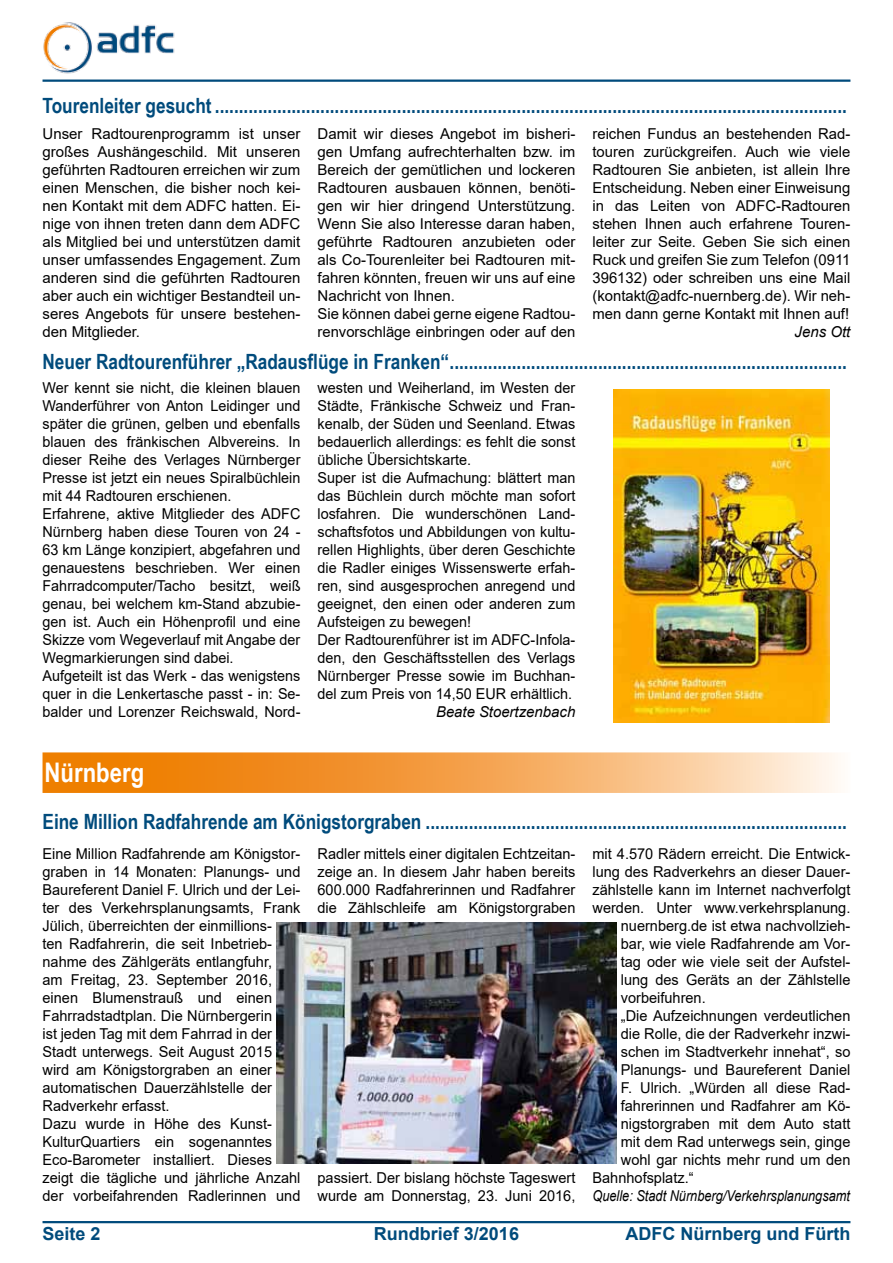
<style>
.page{position:relative;width:893px;height:1263px;background:#fff}
.page>*{position:absolute;margin:0;border:0;box-sizing:border-box;transform-origin:0 0}
.t1{font:700 27px "Arial Narrow";color:#fff}
.t2{font:700 21px "Arial Narrow";color:#004b7c}
.t3{font:700 18px "Arial";color:#004b7c}
.t4{font:15px/18px "Arial";color:#000;text-align:justify}
.t5{font:15px/18px "Arial";color:#000;scale:.96 1}
.t6{font:italic 15px "Arial";color:#000;scale:.85 1}
.t7{font:italic 15px "Arial";color:#000}
</style>
<div class="page">
<hr style="left:43px;top:1221px;width:807px;height:2px;background:#004b7c">
<hr style="left:43px;top:80px;width:807px;height:2px;background:#004b7c">
<img style="left:43px;top:22px;width:132px;height:52px">
<svg style="left:43px;top:752px;width:795px;height:41px;background:#f4a856"></svg>
<img style="left:614px;top:389px;width:215px;height:334px">
<img style="left:276px;top:923px;width:341px;height:241px">
<h2 class="t2" style="left:43px;top:94px;width:806px">Tourenleiter gesucht ....................................................................................................................................</h2>
<p class="t4" style="left:43px;top:125px;width:259px">Unser Radtourenprogramm ist unser großes Aushängeschild. Mit unseren geführten Radtouren erreichen wir zum einen Menschen, die bisher noch kei&shy;nen Kontakt mit dem ADFC hatten. Ei&shy;nige von ihnen treten dann dem ADFC als Mitglied bei und unterstützen damit unser umfassendes Engagement. Zum anderen sind die geführten Radtouren aber auch ein wichtiger Bestandteil un&shy;seres Angebots für unsere bestehen&shy;den Mitglieder.</p>
<p class="t4" style="left:317px;top:125px;width:259px;text-align:left">Damit wir dieses Angebot im bisheri&shy;gen Umfang aufrechterhalten bzw. im Bereich der gemütlichen und lockeren Radtouren ausbauen können, benöti&shy;gen wir hier dringend Unterstützung.<br>Wenn Sie also Interesse daran haben, geführte Radtouren anzubieten oder als Co-Tourenleiter bei Radtouren mit&shy;fahren könnten, freuen wir uns auf eine Nachricht von Ihnen.<br>Sie können dabei gerne eigene Radtou&shy;renvorschläge einbringen oder auf den</p>
<p class="t4" style="left:592px;top:125px;width:259px">reichen Fundus an bestehenden Rad&shy;touren zurückgreifen. Auch wie viele Radtouren Sie anbieten, ist allein Ihre Entscheidung. Neben einer Einweisung in das Leiten von ADFC-Radtouren stehen Ihnen auch erfahrene Touren&shy;leiter zur Seite. Geben Sie sich einen Ruck und greifen Sie zum Telefon (0911<br>396132) oder schreiben uns eine Mail (kontakt@adfc-nuernberg.de). Wir neh&shy;men dann gerne Kontakt mit Ihnen auf!</p>
<p class="t7" style="left:795px;top:322px;width:57px">Jens Ott</p>
<h2 class="t2" style="left:43px;top:350px;width:806px">Neuer Radtourenführer „Radausflüge in Franken“...................................................................................</h2>
<p class="t5" style="left:43px;top:378px;width:270px">Wer kennt sie nicht, die kleinen blauen Wanderführer von Anton Leidinger und später die grünen, gelben und ebenfalls blauen des fränkischen Albvereins. In dieser Reihe des Verlages Nürnberger Presse ist jetzt ein neues Spiralbüchlein mit 44 Radtouren erschienen.<br>Erfahrene, aktive Mitglieder des ADFC Nürnberg haben diese Touren von 24 - 63 km Länge konzipiert, abgefahren und genauestens beschrieben. Wer einen Fahrradcomputer/Tacho besitzt, weiß genau, bei welchem km-Stand abzubie&shy;gen ist. Auch ein Höhenprofil und eine Skizze vom Wegeverlauf mit Angabe der Wegmarkierungen sind dabei.<br>Aufgeteilt ist das Werk - das wenigstens quer in die Lenkertasche passt - in: Se&shy;balder und Lorenzer Reichswald, Nord-</p>
<p class="t5" style="left:317px;top:378px;width:270px">westen und Weiherland, im Westen der Städte, Fränkische Schweiz und Fran&shy;kenalb, der Süden und Seenland. Etwas bedauerlich allerdings: es fehlt die sonst übliche Übersichtskarte.<br>Super ist die Aufmachung: blättert man das Büchlein durch möchte man sofort losfahren. Die wunderschönen Land&shy;schaftsfotos und Abbildungen von kultu&shy;rellen Highlights, über deren Geschichte die Radler einiges Wissenswerte erfah&shy;ren, sind ausgesprochen anregend und geeignet, den einen oder anderen zum Aufsteigen zu bewegen!<br>Der Radtourenführer ist im ADFC-Infola&shy;den, den Geschäftsstellen des Verlags Nürnberger Presse sowie im Buchhan&shy;del zum Preis von 14,50 EUR erhältlich.</p>
<p class="t7" style="left:436px;top:701px;width:141px">Beate Stoertzenbach</p>
<h1 class="t1" style="left:45px;top:757px;width:101px">Nürnberg</h1>
<h2 class="t2" style="left:43px;top:809px;width:806px">Eine Million Radfahrende am Königstorgraben ........................................................................................</h2>
<p class="t4" style="left:43px;top:845px;width:259px;text-align:left">Eine Million Radfahrende am Königstor&shy;graben in 14 Monaten: Planungs- und Baureferent Daniel F. Ulrich und der Lei&shy;ter des Verkehrsplanungsamts, Frank Jülich, überreichten der einmillions-<br>ten Radfahrerin, die seit Inbetrieb&shy;nahme des Zählgeräts entlangfuhr,<br>am Freitag, 23. September 2016, einen Blumenstrauß und einen Fahrradstadtplan. Die Nürnbergerin<br>ist jeden Tag mit dem Fahrrad in der Stadt unterwegs. Seit August 2015 wird am Königstorgraben an einer automatischen Dauerzählstelle der Radverkehr erfasst.<br>Dazu wurde in Höhe des Kunst-KulturQuartiers ein sogenanntes Eco-Barometer installiert. Dieses zeigt die tägliche und jährliche Anzahl der vorbeifahrenden Radlerinnen und</p>
<p class="t4" style="left:317px;top:845px;width:259px">Radler mittels einer digitalen Echtzeitan&shy;zeige an. In diesem Jahr haben bereits 600.000 Radfahrerinnen und Radfahrer die Zählschleife am Königstorgraben</p>
<p class="t4" style="left:592px;top:845px;width:259px">mit 4.570 Rädern erreicht. Die Entwick-</p>
<p class="t4" style="left:592px;top:863px;width:259px">lung des Radverkehrs an dieser Dauer-</p>
<p class="t4" style="left:592px;top:881px;width:259px">zählstelle kann im Internet nachverfolgt</p>
<p class="t4" style="left:592px;top:899px;width:259px">werden. Unter www.verkehrsplanung.</p>
<p class="t4" style="left:621px;top:917px;width:231px">nuernberg.de ist etwa nachvollzieh-</p>
<p class="t4" style="left:621px;top:935px;width:231px">bar, wie viele Radfahrende am Vor-</p>
<p class="t4" style="left:621px;top:953px;width:231px">tag oder wie viele seit der Aufstel-</p>
<p class="t4" style="left:621px;top:971px;width:231px">lung des Geräts an der Zählstelle</p>
<p class="t4" style="left:621px;top:989px;width:86px">vorbeifuhren.</p>
<p class="t4" style="left:621px;top:1007px;width:231px">„Die Aufzeichnungen verdeutlichen</p>
<p class="t4" style="left:621px;top:1025px;width:231px">die Rolle, die der Radverkehr inzwi-</p>
<p class="t4" style="left:621px;top:1043px;width:231px">schen im Stadtverkehr innehat“, so</p>
<p class="t4" style="left:621px;top:1061px;width:231px">Planungs- und Baureferent Daniel</p>
<p class="t4" style="left:621px;top:1079px;width:231px">F. Ulrich. „Würden all diese Rad-</p>
<p class="t4" style="left:621px;top:1097px;width:231px">fahrerinnen und Radfahrer am Kö-</p>
<p class="t4" style="left:621px;top:1115px;width:231px">nigstorgraben mit dem Auto statt</p>
<p class="t4" style="left:621px;top:1133px;width:231px">mit dem Rad unterwegs sein, ginge</p>
<p class="t4" style="left:621px;top:1151px;width:231px">wohl gar nichts mehr rund um den</p>
<p class="t4" style="left:592px;top:1169px;width:103px">Bahnhofsplatz.“</p>
<p class="t6" style="left:592px;top:1186px;width:304px">Quelle: Stadt Nürnberg/Verkehrsplanungsamt</p>
<p class="t4" style="left:317px;top:1169px;width:259px">passiert. Der bislang höchste Tageswert wurde am Donnerstag, 23. Juni 2016,</p>
<p class="t3" style="left:43px;top:1221px;width:60px">Seite 2</p>
<p class="t3" style="left:374px;top:1221px;width:147px">Rundbrief 3/2016</p>
<p class="t3" style="left:625px;top:1221px;width:226px">ADFC Nürnberg und Fürth</p>
</div>
